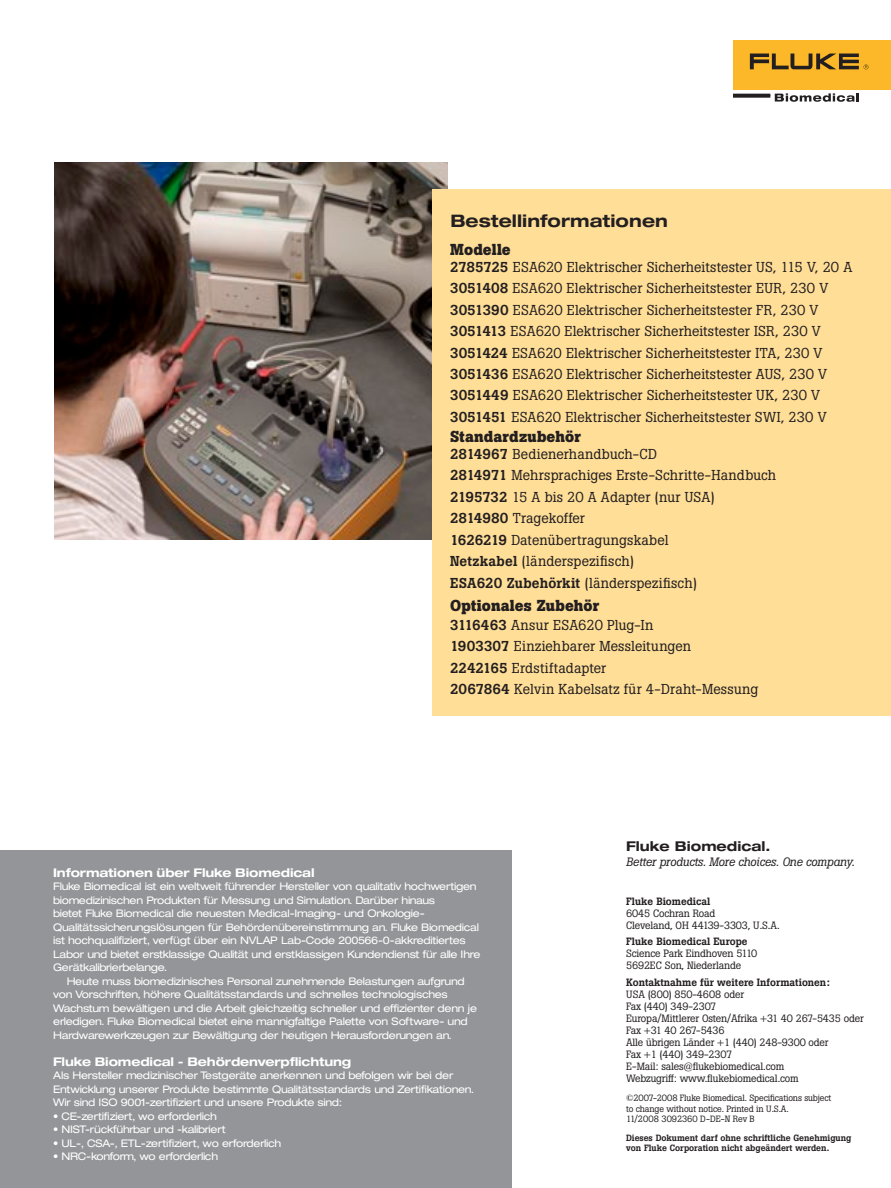
<style>
.page{position:relative;width:891px;height:1188px;background:#fff}
.page>*{position:absolute;margin:0;border:0;box-sizing:border-box;transform-origin:0 0}
.Ordering_copy{font:700 expanded 17.25px "Helvetica Neue";letter-spacing:.005em;color:#231f20}
.Ordering_copy-2{font:700 15.75px "Boton";letter-spacing:.01em;color:#231f20}
.Ordering_copy-3{font:14.25px "Boton";letter-spacing:.01em;color:#231f20}
.t1{font:700 expanded 13.5px "Helvetica Neue";color:#231f20}
.t2{font:700 expanded 12px "Helvetica Neue";letter-spacing:-.01em;color:#fff}
.t3{font:italic 12px "Boton";letter-spacing:-.015em;color:#231f20}
.t4{font:expanded 10.5px/13.5px "Helvetica Neue";letter-spacing:-.03em;color:#fff}
.t5{font:10.5px/12px "Boton";letter-spacing:-.015em;color:#231f20}
.t6{font:500 10.5px "Boton";color:#231f20}
.t7{font:9px/10.5px "Boton";letter-spacing:-.015em;color:#231f20}
.t8{font:500 9px/9.8px "Boton";letter-spacing:-.005em;color:#231f20}
.s1{font-weight:500}
</style>
<div class="page">
<div style="left:0;top:850px;width:512px;height:338px;background:#939598"></div>
<img style="left:54px;top:162px;width:393px;height:378px">
<div style="left:432px;top:189px;width:459px;height:527px;background:#ffde97"></div>
<svg style="left:775px;top:93px;width:84px;height:9px"></svg>
<div style="left:734px;top:40px;width:157px;height:50px;background:#fcb828"></div>
<svg style="left:750px;top:54px;width:119px;height:15px"></svg>
<svg style="left:734px;top:94px;width:36px;height:4px"></svg>
<p class="Ordering_copy" style="left:450px;top:210px;width:219px">Bestellinformationen</p>
<p class="Ordering_copy-2" style="left:450px;top:240px;width:62px">Modelle</p>
<p class="Ordering_copy-3" style="left:450px;top:258px;width:404px"><span class="s1">2785725</span> ESA620 Elektrischer Sicherheitstester US, 115 V, 20 A</p>
<p class="Ordering_copy-3" style="left:450px;top:280px;width:380px"><span class="s1">3051408</span> ESA620 Elektrischer Sicherheitstester EUR, 230 V</p>
<p class="Ordering_copy-3" style="left:450px;top:301px;width:370px"><span class="s1">3051390</span> ESA620 Elektrischer Sicherheitstester FR, 230 V</p>
<p class="Ordering_copy-3" style="left:450px;top:323px;width:372px"><span class="s1">3051413</span> ESA620 Elektrischer Sicherheitstester ISR, 230 V</p>
<p class="Ordering_copy-3" style="left:450px;top:344px;width:374px"><span class="s1">3051424</span> ESA620 Elektrischer Sicherheitstester ITA, 230 V</p>
<p class="Ordering_copy-3" style="left:450px;top:365px;width:378px"><span class="s1">3051436</span> ESA620 Elektrischer Sicherheitstester AUS, 230 V</p>
<p class="Ordering_copy-3" style="left:450px;top:387px;width:371px"><span class="s1">3051449</span> ESA620 Elektrischer Sicherheitstester UK, 230 V</p>
<p class="Ordering_copy-3" style="left:450px;top:408px;width:378px"><span class="s1">3051451</span> ESA620 Elektrischer Sicherheitstester SWI, 230 V</p>
<p class="Ordering_copy-2" style="left:450px;top:427px;width:132px">Standardzubehör</p>
<p class="Ordering_copy-3" style="left:450px;top:445px;width:209px"><span class="s1">2814967</span> Bedienerhandbuch-CD</p>
<p class="Ordering_copy-3" style="left:450px;top:467px;width:328px"><span class="s1">2814971</span> Mehrsprachiges Erste-Schritte-Handbuch</p>
<p class="Ordering_copy-3" style="left:450px;top:488px;width:266px"><span class="s1">2195732</span> 15 A bis 20 A Adapter (nur USA)</p>
<p class="Ordering_copy-3" style="left:450px;top:510px;width:136px"><span class="s1">2814980</span> Tragekoffer</p>
<p class="Ordering_copy-3" style="left:450px;top:531px;width:220px"><span class="s1">1626219</span> Datenübertragungskabel</p>
<p class="Ordering_copy-3" style="left:450px;top:553px;width:186px"><span class="s1">Netzkabel</span> (länderspezifisch)</p>
<p class="Ordering_copy-3" style="left:450px;top:574px;width:249px"><span class="s1">ESA620 Zubehörkit</span> (länderspezifisch)</p>
<p class="Ordering_copy-2" style="left:450px;top:596px;width:151px">Optionales Zubehör</p>
<p class="Ordering_copy-3" style="left:450px;top:616px;width:205px"><span class="s1">3116463</span> Ansur ESA620 Plug-In</p>
<p class="Ordering_copy-3" style="left:450px;top:638px;width:242px"><span class="s1">1903307</span> Einziehbarer Messleitungen</p>
<p class="Ordering_copy-3" style="left:450px;top:659px;width:158px"><span class="s1">2242165</span> Erdstiftadapter</p>
<p class="Ordering_copy-3" style="left:450px;top:681px;width:309px"><span class="s1">2067864</span> Kelvin Kabelsatz für 4-Draht-Messung</p>
<p class="t2" style="left:53px;top:865px;width:263px">Informationen über Fluke Biomedical</p>
<p class="t4" style="left:53px;top:880px;width:429px">Fluke Biomedical ist ein weltweit führender Hersteller von qualitativ hochwertigen biomedizinischen Produkten für Messung und Simulation. Darüber hinaus<br>bietet Fluke Biomedical die neuesten Medical-Imaging- und Onkologie-Qualitätssicherungslösungen für Behördenübereinstimmung an. Fluke Biomedical ist hochqualifiziert, verfügt über ein NVLAP Lab-Code 200566-0-akkreditiertes Labor und bietet erstklassige Qualität und erstklassigen Kundendienst für alle Ihre Gerätkalibrierbelange.</p>
<p class="t4" style="left:53px;top:974px;width:425px;text-indent:14px">Heute muss biomedizinisches Personal zunehmende Belastungen aufgrund von Vorschriften, höhere Qualitätsstandards und schnelles technologisches Wachstum bewältigen und die Arbeit gleichzeitig schneller und effizienter denn je erledigen. Fluke Biomedical bietet eine mannigfaltige Palette von Software- und Hardwarewerkzeugen zur Bewältigung der heutigen Herausforderungen an.</p>
<p class="t2" style="left:53px;top:1054px;width:300px">Fluke Biomedical - Behördenverpflichtung</p>
<p class="t4" style="left:53px;top:1069px;width:423px">Als Hersteller medizinischer Testgeräte anerkennen und befolgen wir bei der<br>Entwicklung unserer Produkte bestimmte Qualitätsstandards und Zertifikationen.<br>Wir sind ISO 9001-zertifiziert und unsere Produkte sind:</p>
<p class="t4" style="left:53px;top:1109px;width:165px">• CE-zertifiziert, wo erforderlich</p>
<p class="t4" style="left:53px;top:1123px;width:174px">• NIST-rückführbar und ‑ kalibriert</p>
<p class="t4" style="left:53px;top:1136px;width:230px">• UL-, CSA-, ETL-zertifiziert, wo erforderlich</p>
<p class="t4" style="left:53px;top:1150px;width:166px">• NRC-konform, wo erforderlich</p>
<p class="t1" style="left:626px;top:837px;width:146px">Fluke Biomedical.</p>
<p class="t3" style="left:626px;top:855px;width:230px">Better products. More choices. One company.</p>
<p class="t6" style="left:626px;top:895px;width:86px">Fluke Biomedical</p>
<p class="t5" style="left:626px;top:907px;width:155px">6045 Cochran Road<br>Cleveland, OH 44139-3303, U.S.A.</p>
<p class="t6" style="left:626px;top:935px;width:123px">Fluke Biomedical Europe</p>
<p class="t5" style="left:626px;top:947px;width:132px">Science Park Eindhoven 5110<br>5692EC Son, Niederlande</p>
<p class="t6" style="left:626px;top:976px;width:205px">Kontaktnahme für weitere Informationen:</p>
<p class="t5" style="left:626px;top:988px;width:120px">USA (800) 850-4608 oder</p>
<p class="t5" style="left:626px;top:1000px;width:92px">Fax (440) 349-2307</p>
<p class="t5" style="left:626px;top:1012px;width:239px">Europa/Mittlerer Osten/Afrika +31 40 267-5435 oder</p>
<p class="t5" style="left:626px;top:1024px;width:100px">Fax +31 40 267-5436</p>
<p class="t5" style="left:626px;top:1036px;width:204px">Alle übrigen Länder +1 (440) 248-9300 oder</p>
<p class="t5" style="left:626px;top:1048px;width:107px">Fax +1 (440) 349-2307</p>
<p class="t5" style="left:626px;top:1060px;width:160px">E-Mail: sales@flukebiomedical.com</p>
<p class="t5" style="left:626px;top:1072px;width:174px">Webzugriff: www.flukebiomedical.com</p>
<p class="t7" style="left:626px;top:1093px;width:207px">©2007-2008 Fluke Biomedical. Specifications subject to change without notice. Printed in U.S.A.<br>11/2008 3092360 D-DE-N Rev B</p>
<p class="t8" style="left:626px;top:1133px;width:227px">Dieses Dokument darf ohne schriftliche Genehmigung von Fluke Corporation nicht abgeändert werden.</p>
</div>
